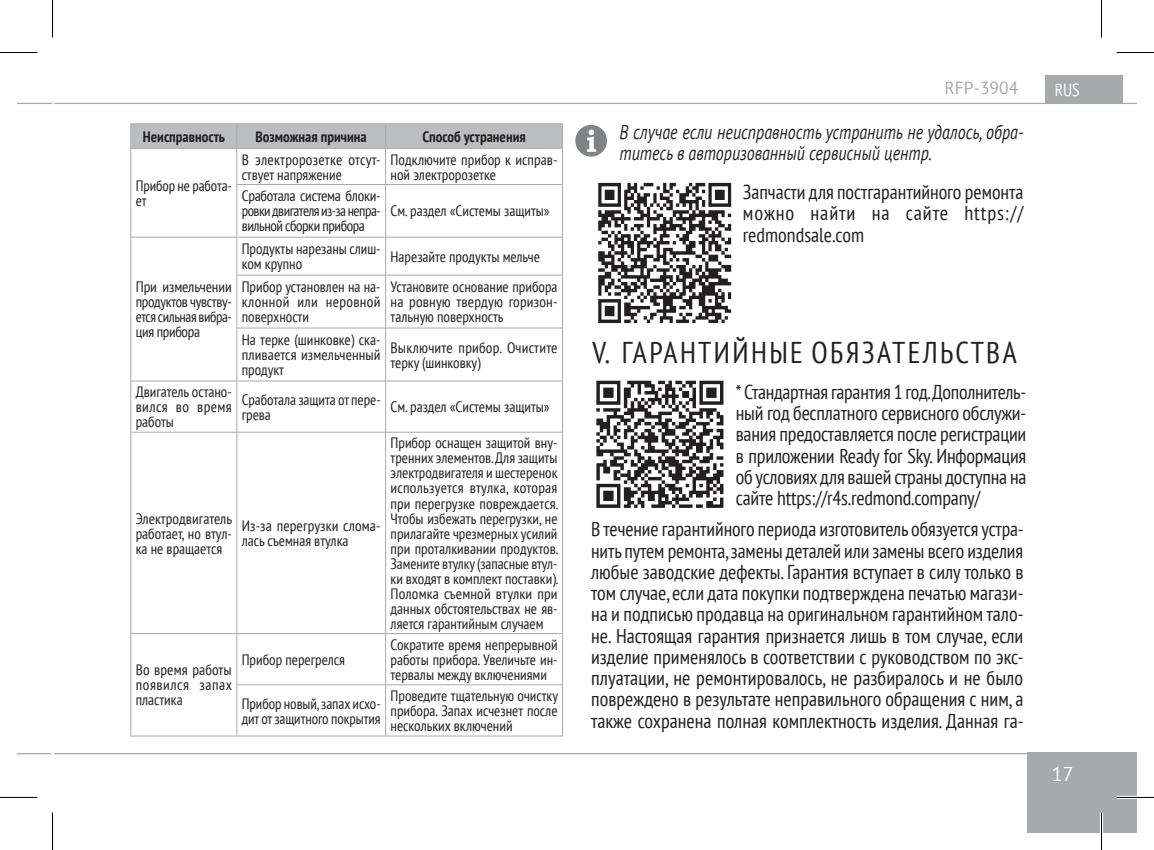
<style>
.page{position:relative;width:1154px;height:850px;background:#fff}
.page>*{position:absolute;margin:0;border:0;box-sizing:border-box;transform-origin:0 0}
.t1{font:condensed 30px "PT Sans";letter-spacing:.08em;color:#231f20}
.t2{font:condensed 20px/21.2px "PT Sans";color:#231f20;text-align:justify}
.Footnote_1{font:italic 20px/21.2px "PT Sans";color:#231f20;scale:.8 1}
.t3{font:20px "PT Sans";color:#fff}
.t4{font:17.5px "PT Sans";color:#a8a9ad}
.t5{font:condensed 17.5px "PT Sans";color:#fff}
.Plain_Text{font:condensed 15px/15px "PT Sans";color:#231f20;text-align:justify}
.Plain_Text_Header{font:700 condensed 15px "PT Sans";color:#231f20}
</style>
<div class="page">
<div style="left:1027px;top:752px;width:110px;height:80px;background:#a8a9ad"></div>
<hr style="left:17px;top:103px;width:35px;height:1px;background:#a8a9ad">
<hr style="left:17px;top:752px;width:34px;height:2px;background:#a8a9ad">
<hr style="left:54px;top:103px;width:1083px;height:1px;background:#a8a9ad">
<hr style="left:54px;top:752px;width:1008px;height:2px;background:#a8a9ad">
<div style="left:1045px;top:76px;width:78px;height:28px;background:#a8a9ad"></div>
<hr style="left:385px;top:148px;width:1px;height:36px;background:#a8a9ad">
<hr style="left:562px;top:148px;width:1px;height:36px;background:#a8a9ad">
<hr style="left:236px;top:184px;width:150px;height:1px;background:#a8a9ad">
<hr style="left:386px;top:184px;width:177px;height:1px;background:#a8a9ad">
<hr style="left:385px;top:185px;width:1px;height:52px;background:#a8a9ad">
<hr style="left:562px;top:185px;width:1px;height:52px;background:#a8a9ad">
<hr style="left:130px;top:123px;width:107px;height:1px;background:#a8a9ad">
<hr style="left:237px;top:123px;width:149px;height:1px;background:#a8a9ad">
<hr style="left:386px;top:123px;width:177px;height:1px;background:#a8a9ad">
<div style="left:130px;top:124px;width:433px;height:24px;background:#bcbdc0"></div>
<hr style="left:130px;top:148px;width:107px;height:1px;background:#a8a9ad">
<hr style="left:237px;top:148px;width:149px;height:1px;background:#a8a9ad">
<hr style="left:386px;top:148px;width:177px;height:1px;background:#a8a9ad">
<hr style="left:237px;top:236px;width:149px;height:1px;background:#a8a9ad">
<hr style="left:386px;top:236px;width:177px;height:1px;background:#a8a9ad">
<hr style="left:385px;top:237px;width:1px;height:37px;background:#a8a9ad">
<hr style="left:562px;top:237px;width:1px;height:37px;background:#a8a9ad">
<hr style="left:236px;top:274px;width:150px;height:1px;background:#a8a9ad">
<hr style="left:386px;top:274px;width:177px;height:1px;background:#a8a9ad">
<hr style="left:385px;top:275px;width:1px;height:52px;background:#a8a9ad">
<hr style="left:562px;top:275px;width:1px;height:52px;background:#a8a9ad">
<hr style="left:385px;top:328px;width:1px;height:52px;background:#a8a9ad">
<hr style="left:562px;top:328px;width:1px;height:52px;background:#a8a9ad">
<hr style="left:236px;top:327px;width:150px;height:1px;background:#a8a9ad">
<hr style="left:386px;top:327px;width:177px;height:1px;background:#a8a9ad">
<hr style="left:130px;top:381px;width:1px;height:50px;background:#a8a9ad">
<hr style="left:237px;top:380px;width:149px;height:1px;background:#a8a9ad">
<hr style="left:236px;top:381px;width:1px;height:50px;background:#a8a9ad">
<hr style="left:386px;top:380px;width:177px;height:1px;background:#a8a9ad">
<hr style="left:385px;top:381px;width:1px;height:50px;background:#a8a9ad">
<hr style="left:562px;top:381px;width:1px;height:50px;background:#a8a9ad">
<hr style="left:130px;top:432px;width:1px;height:201px;background:#a8a9ad">
<hr style="left:236px;top:432px;width:1px;height:201px;background:#a8a9ad">
<hr style="left:385px;top:432px;width:1px;height:201px;background:#a8a9ad">
<hr style="left:562px;top:432px;width:1px;height:201px;background:#a8a9ad">
<hr style="left:130px;top:431px;width:107px;height:1px;background:#a8a9ad">
<hr style="left:130px;top:632px;width:107px;height:1px;background:#a8a9ad">
<hr style="left:130px;top:633px;width:1px;height:51px;background:#a8a9ad">
<hr style="left:130px;top:684px;width:1px;height:51px;background:#a8a9ad">
<hr style="left:130px;top:735px;width:107px;height:1px;background:#a8a9ad">
<hr style="left:237px;top:431px;width:149px;height:1px;background:#a8a9ad">
<hr style="left:386px;top:431px;width:177px;height:1px;background:#a8a9ad">
<hr style="left:237px;top:632px;width:149px;height:1px;background:#a8a9ad">
<hr style="left:236px;top:633px;width:1px;height:51px;background:#a8a9ad">
<hr style="left:386px;top:632px;width:177px;height:1px;background:#a8a9ad">
<hr style="left:385px;top:633px;width:1px;height:51px;background:#a8a9ad">
<hr style="left:562px;top:633px;width:1px;height:51px;background:#a8a9ad">
<hr style="left:236px;top:684px;width:150px;height:1px;background:#a8a9ad">
<hr style="left:236px;top:684px;width:1px;height:51px;background:#a8a9ad">
<hr style="left:386px;top:684px;width:177px;height:1px;background:#a8a9ad">
<hr style="left:385px;top:684px;width:1px;height:51px;background:#a8a9ad">
<hr style="left:562px;top:684px;width:1px;height:51px;background:#a8a9ad">
<hr style="left:237px;top:735px;width:149px;height:1px;background:#a8a9ad">
<hr style="left:386px;top:735px;width:177px;height:1px;background:#a8a9ad">
<hr style="left:130px;top:237px;width:1px;height:38px;background:#a8a9ad">
<hr style="left:236px;top:237px;width:1px;height:37px;background:#a8a9ad">
<hr style="left:130px;top:275px;width:1px;height:53px;background:#a8a9ad">
<hr style="left:236px;top:275px;width:1px;height:52px;background:#a8a9ad">
<hr style="left:130px;top:328px;width:1px;height:52px;background:#a8a9ad">
<hr style="left:236px;top:328px;width:1px;height:52px;background:#a8a9ad">
<hr style="left:130px;top:380px;width:107px;height:1px;background:#a8a9ad">
<hr style="left:130px;top:148px;width:1px;height:36px;background:#a8a9ad">
<hr style="left:236px;top:148px;width:1px;height:36px;background:#a8a9ad">
<hr style="left:130px;top:184px;width:1px;height:53px;background:#a8a9ad">
<hr style="left:236px;top:185px;width:1px;height:52px;background:#a8a9ad">
<hr style="left:130px;top:236px;width:107px;height:1px;background:#a8a9ad">
<svg style="left:598px;top:183px;width:133px;height:140px"></svg>
<svg style="left:596px;top:380px;width:127px;height:127px"></svg>
<svg style="left:575px;top:125px;width:32px;height:31px"></svg>
<hr style="left:1116px;top:795px;width:38px;height:3px;background:#fff">
<hr style="left:1100px;top:812px;width:3px;height:37px;background:#fff">
<hr style="left:0;top:52px;width:38px;height:1px;background:#000">
<hr style="left:1116px;top:52px;width:38px;height:1px;background:#000">
<hr style="left:0;top:796px;width:38px;height:1px;background:#000">
<hr style="left:1116px;top:796px;width:38px;height:1px;background:#000">
<hr style="left:52px;top:0;width:1px;height:38px;background:#000">
<hr style="left:52px;top:812px;width:1px;height:37px;background:#000">
<hr style="left:1101px;top:0;width:1px;height:38px;background:#000">
<hr style="left:1101px;top:812px;width:1px;height:37px;background:#000">
<p class="Plain_Text_Header" style="left:143px;top:127px;width:84px">Неисправность</p>
<p class="Plain_Text_Header" style="left:256px;top:127px;width:113px">Возможная причина</p>
<p class="Plain_Text_Header" style="left:422px;top:127px;width:105px">Способ устранения</p>
<p class="Plain_Text" style="left:136px;top:178px;width:98px">Прибор не работа&shy;ет</p>
<p class="Plain_Text" style="left:242px;top:151px;width:140px">В электророзетке отсут&shy;ствует напряжение</p>
<p class="Plain_Text" style="left:391px;top:151px;width:168px">Подключите прибор к исправ&shy;ной электророзетке</p>
<p class="Plain_Text" style="left:242px;top:188px;width:140px">Сработала система блоки&shy;ровки двигателя из-за непра&shy;вильной сборки прибора</p>
<p class="Plain_Text" style="left:391px;top:203px;width:161px">См. раздел «Системы защиты»</p>
<p class="Plain_Text" style="left:136px;top:279px;width:98px">При измельчении продуктов чувству&shy;ется сильная вибра&shy;ция прибора</p>
<p class="Plain_Text" style="left:242px;top:241px;width:140px">Продукты нарезаны слиш&shy;ком крупно</p>
<p class="Plain_Text" style="left:391px;top:248px;width:151px">Нарезайте продукты мельче</p>
<p class="Plain_Text" style="left:242px;top:279px;width:140px">Прибор установлен на на&shy;клонной или неровной поверхности</p>
<p class="Plain_Text" style="left:391px;top:279px;width:168px">Установите основание прибора на ровную твердую горизон&shy;тальную поверхность</p>
<p class="Plain_Text" style="left:242px;top:332px;width:140px">На терке (шинковке) ска&shy;пливается измельченный продукт</p>
<p class="Plain_Text" style="left:391px;top:339px;width:168px">Выключите прибор. Очистите терку (шинковку)</p>
<p class="Plain_Text" style="left:136px;top:384px;width:98px">Двигатель остано&shy;вился во время работы</p>
<p class="Plain_Text" style="left:242px;top:391px;width:140px">Сработала защита от пере&shy;грева</p>
<p class="Plain_Text" style="left:391px;top:399px;width:161px">См. раздел «Системы защиты»</p>
<p class="Plain_Text" style="left:136px;top:510px;width:98px">Электродвигатель работает, но втул&shy;ка не вращается</p>
<p class="Plain_Text" style="left:242px;top:517px;width:140px">Из-за перегрузки слома&shy;лась съемная втулка</p>
<p class="Plain_Text" style="left:391px;top:435px;width:169px">Прибор оснащен защитой вну&shy;тренних элементов. Для защиты электродвигателя и шестеренок используется втулка, которая при перегрузке повреждается.<br>Чтобы избежать перегрузки, не прилагайте чрезмерных усилий при проталкивании продуктов.<br>Замените втулку (запасные втул&shy;ки входят в комплект поставки).<br>Поломка съемной втулки при данных обстоятельствах не яв&shy;ляется гарантийным случаем</p>
<p class="Plain_Text" style="left:136px;top:662px;width:98px">Во время работы появился запах пластика</p>
<p class="Plain_Text" style="left:242px;top:651px;width:105px">Прибор перегрелся</p>
<p class="Plain_Text" style="left:391px;top:636px;width:169px">Сократите время непрерывной работы прибора. Увеличьте ин&shy;тервалы между включениями</p>
<p class="Plain_Text" style="left:242px;top:695px;width:140px">Прибор новый, запах исхо&shy;дит от защитного покрытия</p>
<p class="Plain_Text" style="left:391px;top:687px;width:169px">Проведите тщательную очистку прибора. Запах исчезнет после нескольких включений</p>
<p class="t4" style="left:944px;top:77px;width:75px">RFP-3904</p>
<p class="Footnote_1" style="left:619px;top:121px;width:506px">В случае если неисправность устранить не удалось, обра&shy;титесь в авторизованный сервисный центр.</p>
<p class="t2" style="left:743px;top:181px;width:282px">Запчасти для постгарантийного ремонта можно найти на сайте https:// redmondsale.com</p>
<p class="t5" style="left:1055px;top:79px;width:27px">RUS</p>
<p class="t1" style="left:592px;top:333px;width:426px">V. ГАРАНТИЙНЫЕ ОБЯЗАТЕЛЬСТВА</p>
<p class="t2" style="left:736px;top:380px;width:292px">* Стандартная гарантия 1 год.Дополнитель&shy;ный год бесплатного сервисного обслужи&shy;вания предоставляется после регистрации в приложении Ready for Sky. Информация об условиях для вашей страны доступна на сайте https://r4s.redmond.company/</p>
<p class="t2" style="left:591px;top:518px;width:434px">В течение гарантийного периода изготовитель обязуется устра&shy;нить путем ремонта, замены деталей или замены всего изделия любые заводские дефекты. Гарантия вступает в силу только в том случае, если дата покупки подтверждена печатью магази&shy;на и подписью продавца на оригинальном гарантийном тало&shy;не. Настоящая гарантия признается лишь в том случае, если изделие применялось в соответствии с руководством по экс&shy;плуатации, не ремонтировалось, не разбиралось и не было повреждено в результате неправильного обращения с ним, а также сохранена полная комплектность изделия. Данная га-</p>
<h2 class="t3" style="left:1052px;top:760px;width:23px">17</h2>
</div>
